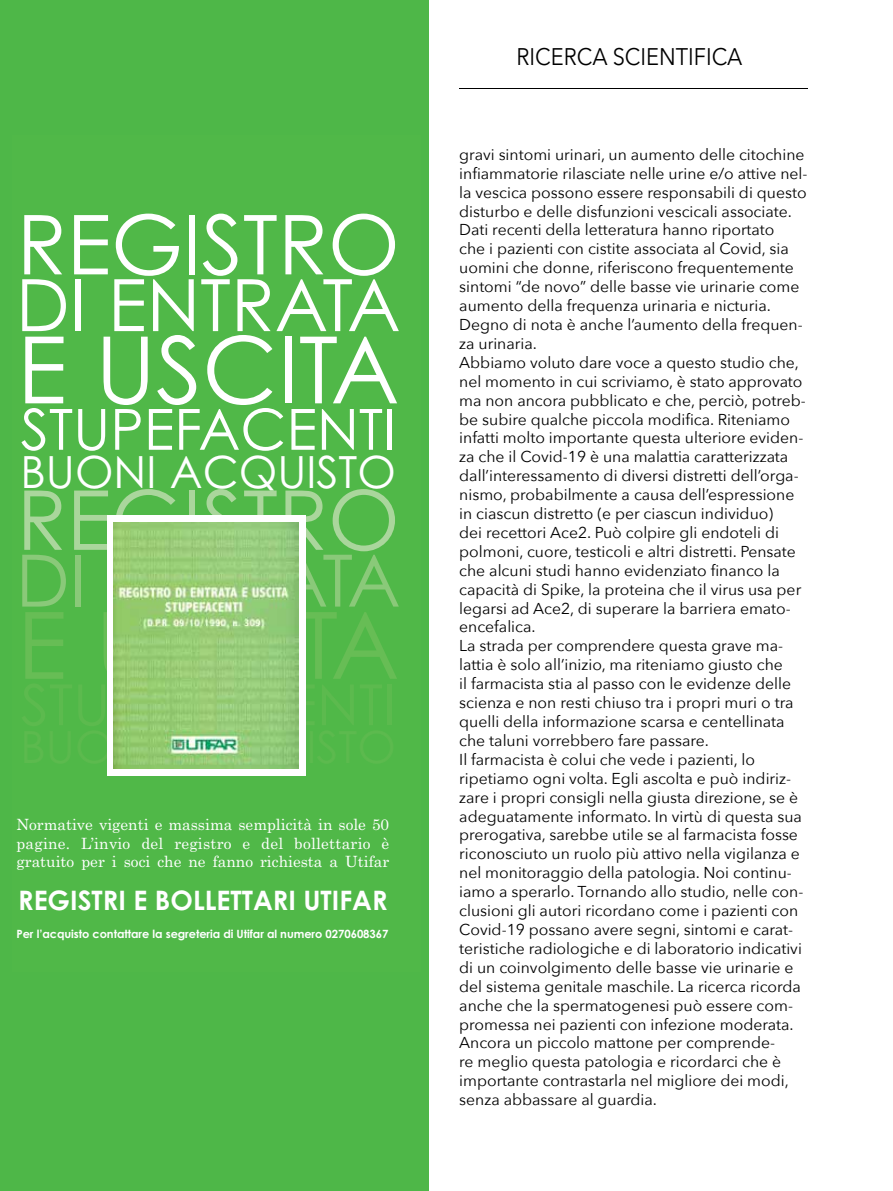
<style>
.page{position:relative;width:893px;height:1191px;background:#fff}
.page>*{position:absolute;margin:0;border:0;box-sizing:border-box;transform-origin:0 0}
.t1{font:92.85px "Century Gothic";color:#fff}
.t2{font:92.85px "Century Gothic";color:#67bd55}
.t3{font:82.5px "Century Gothic";color:#fff}
.t4{font:82.5px "Century Gothic";color:#aad69c}
.t5{font:72.15px "Century Gothic";color:#fff}
.t6{font:72.15px "Century Gothic";color:#8ac979}
.t7{font:56.7px "Century Gothic";color:#fff}
.t8{font:44.4px "Century Gothic";color:#fff}
.t9{font:700 26.85px "Century Gothic";color:#fff}
.t10{font:24px "Avenir Next";color:#000;scale:.91 1}
.t11{font:15.75px/18.9px "Avenir Next";color:#000}
.t12{font:15.45px/18.6px "Century";color:#fff;text-align:justify}
.t13{font:700 11.4px "Century Gothic";letter-spacing:-.005em;color:#fff}
</style>
<div class="page">
<hr style="left:459px;top:88px;width:349px;height:1px;background:#000">
<div style="left:0;top:0;width:428px;height:1191px;background:#4eb748"></div>
<div style="left:107px;top:515px;width:199px;height:260px;background:#fff"></div>
<img style="left:114px;top:522px;width:185px;height:246px">
<h2 class="t3" style="left:17px;top:194px;width:384px">REGISTRO</h2>
<h3 class="t5" style="left:16px;top:261px;width:386px">DI ENTRATA</h3>
<h1 class="t1" style="left:17px;top:313px;width:384px">E USCITA</h1>
<h3 class="t7" style="left:21px;top:395px;width:377px">STUPEFACENTI</h3>
<h3 class="t8" style="left:20px;top:445px;width:377px">BUONI ACQUISTO</h3>
<h2 class="t4" style="left:17px;top:470px;width:384px">REGISTRO</h2>
<h3 class="t6" style="left:16px;top:536px;width:386px">DI ENTRATA</h3>
<h1 class="t2" style="left:17px;top:588px;width:384px">E USCITA</h1>
<p class="t12" style="left:17px;top:814px;width:374px">Normative vigenti e massima semplicità in sole 50 pagine. L’invio del registro e del bollettario è gratuito per i soci che ne fanno richiesta a Utifar</p>
<h3 class="t9" style="left:18px;top:883px;width:371px">REGISTRI E BOLLETTARI UTIFAR</h3>
<p class="t13" style="left:16px;top:926px;width:374px">Per l’acquisto contattare la segreteria di Utifar al numero 0270608367</p>
<h3 class="t10" style="left:517px;top:36px;width:250px">RICERCA SCIENTIFICA</h3>
<p class="t11" style="left:459px;top:144px;width:350px">gravi sintomi urinari, un aumento delle citochine infiammatorie rilasciate nelle urine e/o attive nel&shy;la vescica possono essere responsabili di questo disturbo e delle disfunzioni vescicali associate.<br>Dati recenti della letteratura hanno riportato<br>che i pazienti con cistite associata al Covid, sia uomini che donne, riferiscono frequentemente sintomi “de novo” delle basse vie urinarie come aumento della frequenza urinaria e nicturia.<br>Degno di nota è anche l’aumento della frequen&shy;za urinaria.<br>Abbiamo voluto dare voce a questo studio che, nel momento in cui scriviamo, è stato approvato ma non ancora pubblicato e che, perciò, potreb&shy;be subire qualche piccola modifica. Riteniamo infatti molto importante questa ulteriore eviden&shy;za che il Covid-19 è una malattia caratterizzata dall’interessamento di diversi distretti dell’orga&shy;nismo, probabilmente a causa dell’espressione in ciascun distretto (e per ciascun individuo)<br>dei recettori Ace2. Può colpire gli endoteli di polmoni, cuore, testicoli e altri distretti. Pensate che alcuni studi hanno evidenziato financo la capacità di Spike, la proteina che il virus usa per legarsi ad Ace2, di superare la barriera emato&shy;encefalica.<br>La strada per comprendere questa grave ma&shy;lattia è solo all’inizio, ma riteniamo giusto che<br>il farmacista stia al passo con le evidenze delle scienza e non resti chiuso tra i propri muri o tra quelli della informazione scarsa e centellinata che taluni vorrebbero fare passare.<br>Il farmacista è colui che vede i pazienti, lo ripetiamo ogni volta. Egli ascolta e può indiriz&shy;zare i propri consigli nella giusta direzione, se è adeguatamente informato. In virtù di questa sua prerogativa, sarebbe utile se al farmacista fosse riconosciuto un ruolo più attivo nella vigilanza e nel monitoraggio della patologia. Noi continu&shy;iamo a sperarlo. Tornando allo studio, nelle con&shy;clusioni gli autori ricordano come i pazienti con Covid-19 possano avere segni, sintomi e carat&shy;teristiche radiologiche e di laboratorio indicativi di un coinvolgimento delle basse vie urinarie e del sistema genitale maschile. La ricerca ricorda anche che la spermatogenesi può essere com&shy;promessa nei pazienti con infezione moderata.<br>Ancora un piccolo mattone per comprende-<br>re meglio questa patologia e ricordarci che è importante contrastarla nel migliore dei modi, senza abbassare al guardia.</p>
</div>
